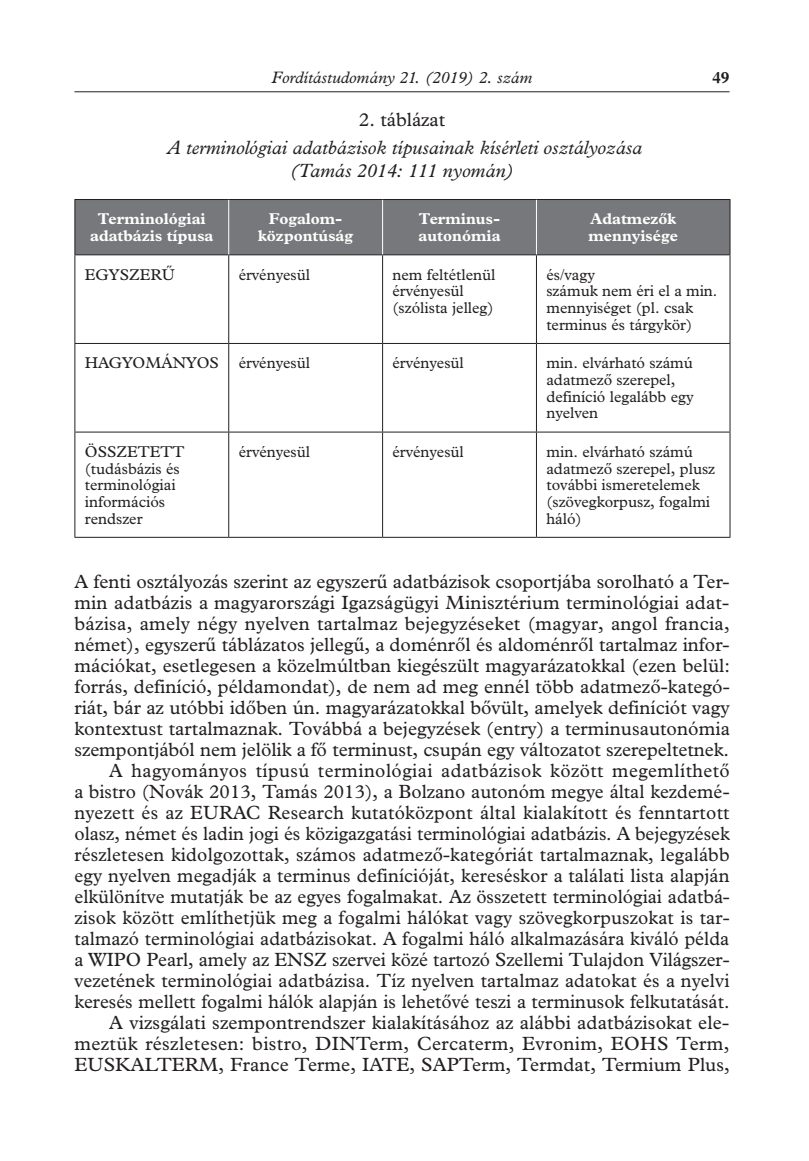
<style>
.page{position:relative;width:809px;height:1161px;background:#fff}
.page>*{position:absolute;margin:0;border:0;box-sizing:border-box;transform-origin:0 0}
.t1{font:19.25px/21px "Plantin HCE";letter-spacing:.005em;color:#231f20;text-align:right}
.t2{font:italic 19.25px/23.1px "Plantin HCE";color:#231f20;text-align:center}
.t3{font:italic 16.62px "Plantin HCE";color:#231f20}
.t4{font:700 16.62px "Plantin HCE";color:#231f20}
.t5{font:15.75px/16.6px "Plantin HCE";color:#231f20}
.t6{font:700 15.75px/16.6px "Plantin HCE";color:#fff;text-align:center}
</style>
<div class="page">
<hr style="left:74px;top:91px;width:655px;height:1px;background:#231f20">
<div style="left:75px;top:200px;width:654px;height:54px;background:#76787b"></div>
<hr style="left:74px;top:199px;width:155px;height:1px;background:#231f20">
<hr style="left:74px;top:200px;width:1px;height:54px;background:#231f20">
<hr style="left:229px;top:199px;width:153px;height:1px;background:#231f20">
<hr style="left:382px;top:199px;width:154px;height:1px;background:#231f20">
<hr style="left:536px;top:199px;width:194px;height:1px;background:#231f20">
<hr style="left:729px;top:200px;width:1px;height:54px;background:#231f20">
<hr style="left:74px;top:254px;width:155px;height:1px;background:#231f20">
<hr style="left:74px;top:255px;width:1px;height:88px;background:#231f20">
<hr style="left:229px;top:254px;width:153px;height:1px;background:#231f20">
<hr style="left:228px;top:255px;width:1px;height:88px;background:#231f20">
<hr style="left:382px;top:254px;width:154px;height:1px;background:#231f20">
<hr style="left:382px;top:255px;width:1px;height:88px;background:#231f20">
<hr style="left:536px;top:254px;width:194px;height:1px;background:#231f20">
<hr style="left:536px;top:255px;width:1px;height:88px;background:#231f20">
<hr style="left:729px;top:255px;width:1px;height:88px;background:#231f20">
<hr style="left:74px;top:343px;width:155px;height:1px;background:#231f20">
<hr style="left:74px;top:344px;width:1px;height:88px;background:#231f20">
<hr style="left:229px;top:343px;width:153px;height:1px;background:#231f20">
<hr style="left:228px;top:344px;width:1px;height:88px;background:#231f20">
<hr style="left:382px;top:343px;width:154px;height:1px;background:#231f20">
<hr style="left:382px;top:344px;width:1px;height:88px;background:#231f20">
<hr style="left:536px;top:343px;width:194px;height:1px;background:#231f20">
<hr style="left:536px;top:344px;width:1px;height:88px;background:#231f20">
<hr style="left:729px;top:344px;width:1px;height:88px;background:#231f20">
<hr style="left:74px;top:432px;width:155px;height:1px;background:#231f20">
<hr style="left:74px;top:432px;width:1px;height:105px;background:#231f20">
<hr style="left:229px;top:432px;width:153px;height:1px;background:#231f20">
<hr style="left:228px;top:432px;width:1px;height:105px;background:#231f20">
<hr style="left:382px;top:432px;width:154px;height:1px;background:#231f20">
<hr style="left:382px;top:432px;width:1px;height:105px;background:#231f20">
<hr style="left:536px;top:432px;width:194px;height:1px;background:#231f20">
<hr style="left:536px;top:432px;width:1px;height:105px;background:#231f20">
<hr style="left:729px;top:432px;width:1px;height:105px;background:#231f20">
<hr style="left:74px;top:537px;width:155px;height:1px;background:#231f20">
<hr style="left:229px;top:537px;width:153px;height:1px;background:#231f20">
<hr style="left:382px;top:537px;width:154px;height:1px;background:#231f20">
<hr style="left:536px;top:537px;width:194px;height:1px;background:#231f20">
<hr style="left:228px;top:200px;width:1px;height:54px;background:#fff">
<hr style="left:382px;top:200px;width:1px;height:54px;background:#fff">
<hr style="left:536px;top:200px;width:1px;height:54px;background:#fff">
<p class="t3" style="left:271px;top:67px;width:262px">Fordítástudomány 21. (2019) 2. szám</p>
<p class="t4" style="left:712px;top:66px;width:19px">49</p>
<p class="t1" style="left:359px;top:109px;width:88px">2. táblázat</p>
<p class="t2" style="left:167px;top:136px;width:476px">A terminológiai adatbázisok típusainak kísérleti osztályozása (Tamás 2014: 111 nyomán)</p>
<p class="t6" style="left:90px;top:210px;width:125px">Terminológiai adatbázis típusa</p>
<p class="t6" style="left:258px;top:210px;width:96px">Fogalom&shy;központúság</p>
<p class="t6" style="left:418px;top:210px;width:83px;text-align:left">Terminus&shy;autonómia</p>
<p class="t6" style="left:588px;top:210px;width:91px;text-align:left">Adatmezők mennyisége</p>
<p class="t5" style="left:85px;top:266px;width:92px">EGYSZERŰ</p>
<p class="t5" style="left:239px;top:266px;width:73px">érvényesül</p>
<p class="t5" style="left:392px;top:266px;width:104px">nem feltétlenül érvényesül (szólista jelleg)</p>
<p class="t5" style="left:546px;top:266px;width:173px">és/vagy<br>számuk nem éri el a min. mennyiséget (pl. csak terminus és tárgykör)</p>
<p class="t5" style="left:85px;top:354px;width:135px">HAGYOMÁNYOS</p>
<p class="t5" style="left:239px;top:354px;width:73px">érvényesül</p>
<p class="t5" style="left:392px;top:354px;width:73px">érvényesül</p>
<p class="t5" style="left:546px;top:354px;width:149px">min. elvárható számú adatmező szerepel, definíció legalább egy nyelven</p>
<p class="t5" style="left:85px;top:443px;width:101px">ÖSSZETETT (tudásbázis és terminológiai információs rendszer</p>
<p class="t5" style="left:239px;top:443px;width:73px">érvényesül</p>
<p class="t5" style="left:392px;top:443px;width:73px">érvényesül</p>
<p class="t5" style="left:546px;top:443px;width:170px">min. elvárható számú adatmező szerepel, plusz további ismeretelemek (szövegkorpusz, fogalmi háló)</p>
<p class="t1" style="left:74px;top:571px;width:657px">A fenti osztályozás szerint az egyszerű adatbázisok csoportjába sorolható a Ter&shy;min adatbázis a magyarországi Igazságügyi Minisztérium terminológiai adat&shy;bázisa, amely négy nyelven tartalmaz bejegyzéseket (magyar, angol francia, német), egyszerű táblázatos jellegű, a doménről és aldoménről tartalmaz infor&shy;mációkat, esetlegesen a közelmúltban kiegészült magyarázatokkal (ezen belül: forrás, definíció, példamondat), de nem ad meg ennél több adatmező-kategó&shy;riát, bár az utóbbi időben ún. magyarázatokkal bővült, amelyek definíciót vagy kontextust tartalmaznak. Továbbá a bejegyzések (entry) a terminusautonómia szempontjából nem jelölik a fő terminust, csupán egy változatot szerepeltetnek.<br>A hagyományos típusú terminológiai adatbázisok között megemlíthető<br>a bistro (Novák 2013, Tamás 2013), a Bolzano autonóm megye által kezdemé&shy;nyezett és az EURAC Research kutatóközpont által kialakított és fenntartott olasz, német és ladin jogi és közigazgatási terminológiai adatbázis. A bejegyzések részletesen kidolgozottak, számos adatmező-kategóriát tartalmaznak, legalább egy nyelven megadják a terminus definícióját, kereséskor a találati lista alapján elkülönítve mutatják be az egyes fogalmakat. Az összetett terminológiai adatbá&shy;zisok között említhetjük meg a fogalmi hálókat vagy szövegkorpuszokat is tar&shy;talmazó terminológiai adatbázisokat. A fogalmi háló alkalmazására kiváló példa a WIPO Pearl, amely az ENSZ szervei közé tartozó Szellemi Tulajdon Világszer&shy;vezetének terminológiai adatbázisa. Tíz nyelven tartalmaz adatokat és a nyelvi keresés mellett fogalmi hálók alapján is lehetővé teszi a terminusok felkutatását.<br>A vizsgálati szempontrendszer kialakításához az alábbi adatbázisokat ele&shy;meztük részletesen: bistro, DINTerm, Cercaterm, Evronim, EOHS Term, EUSKALTERM, France Terme, IATE, SAPTerm, Termdat, Termium Plus,</p>
</div>
